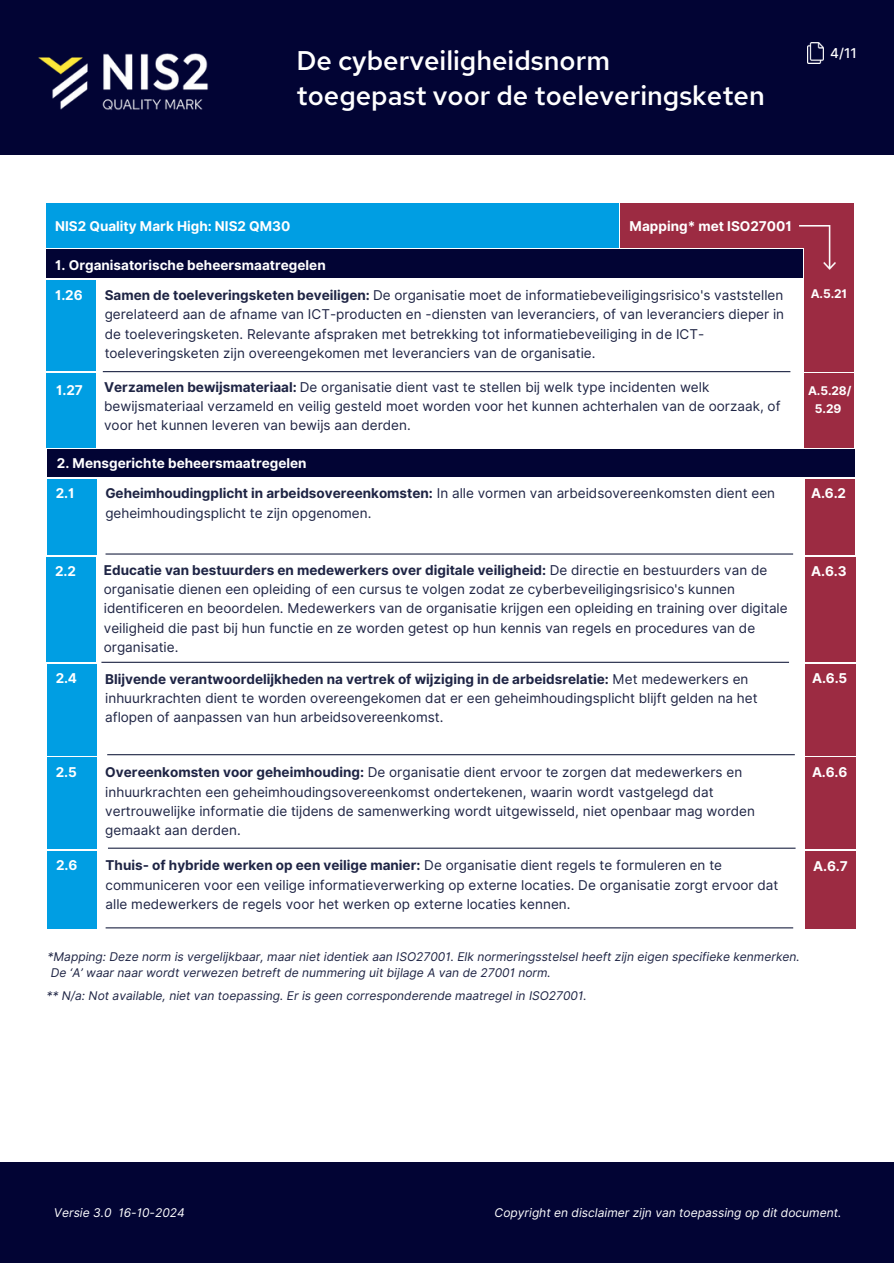
<style>
.page{position:relative;width:894px;height:1264px;background:#fff}
.page>*{position:absolute;margin:0;border:0;box-sizing:border-box;transform-origin:0 0}
.t1{font:500 27px/34.8px "Red Hat Text";color:#fff}
.t2{font:13.5px/19.2px "Inter";color:#1e2444}
.t3{font:700 13.5px "Inter";color:#1e2444}
.t4{font:700 13.5px "Inter";color:#fff}
.t5{font:500 13.5px "Inter";color:#fff}
.t6{font:italic 12px "Inter";color:#1e2444}
.t7{font:italic 12px "Inter";color:#fff}
.t8{font:700 12px "Inter";color:#fff}
.s1{font-weight:700}
.s2{font-weight:400}
</style>
<div class="page">
<div style="left:0;top:0;width:893px;height:154px;background:#020434"></div>
<img style="left:807px;top:43px;width:16px;height:20px">
<div style="left:46px;top:203px;width:572px;height:45px;background:#009ee3"></div>
<div style="left:804px;top:203px;width:49px;height:168px;background:#9c2b42"></div>
<div style="left:620px;top:203px;width:233px;height:45px;background:#9c2b42"></div>
<div style="left:46px;top:249px;width:756px;height:29px;background:#020434"></div>
<img style="left:799px;top:225px;width:36px;height:44px">
<div style="left:0;top:1162px;width:893px;height:101px;background:#020434"></div>
<div style="left:46px;top:280px;width:50px;height:91px;background:#009ee3"></div>
<div style="left:46px;top:373px;width:50px;height:74px;background:#009ee3"></div>
<div style="left:804px;top:373px;width:49px;height:74px;background:#9c2b42"></div>
<div style="left:47px;top:449px;width:807px;height:28px;background:#020434"></div>
<div style="left:47px;top:479px;width:50px;height:75px;background:#009ee3"></div>
<div style="left:804px;top:479px;width:50px;height:75px;background:#9c2b42"></div>
<div style="left:46px;top:557px;width:50px;height:104px;background:#009ee3"></div>
<div style="left:805px;top:557px;width:50px;height:104px;background:#9c2b42"></div>
<div style="left:805px;top:664px;width:50px;height:91px;background:#9c2b42"></div>
<div style="left:47px;top:664px;width:50px;height:91px;background:#009ee3"></div>
<div style="left:47px;top:851px;width:50px;height:77px;background:#009ee3"></div>
<div style="left:804px;top:851px;width:51px;height:77px;background:#9c2b42"></div>
<div style="left:804px;top:757px;width:51px;height:91px;background:#9c2b42"></div>
<div style="left:47px;top:757px;width:50px;height:91px;background:#009ee3"></div>
<img style="left:38px;top:53px;width:170px;height:57px">
<hr style="left:103px;top:371px;width:687px;height:1px;background:#1d2443">
<hr style="left:105px;top:553px;width:687px;height:1px;background:#1d2443">
<hr style="left:101px;top:661px;width:687px;height:2px;background:#1d2443">
<hr style="left:107px;top:754px;width:687px;height:1px;background:#1d2443">
<hr style="left:108px;top:847px;width:687px;height:1px;background:#1d2443">
<hr style="left:106px;top:927px;width:687px;height:1px;background:#1d2443">
<h1 class="t1" style="left:296px;top:43px;width:469px">De cyberveiligheidsnorm<br>toegepast voor de toeleveringsketen</h1>
<h1 class="t5" style="left:830px;top:45px;width:28px">4/11</h1>
<h3 class="t4" style="left:55px;top:218px;width:236px">NIS2 Quality Mark High: NIS2 QM30</h3>
<h5 class="t4" style="left:629px;top:218px;width:164px">Mapping* met ISO27001</h5>
<h3 class="t4" style="left:55px;top:257px;width:272px">1. Organisatorische beheersmaatregelen</h3>
<h3 class="t4" style="left:55px;top:287px;width:29px">1.26</h3>
<h3 class="t2" style="left:105px;top:286px;width:680px"><span class="s1">Samen de toeleveringsketen beveiligen:</span> De organisatie moet de informatiebeveiligingsrisico's vaststellen</h3>
<h4 class="t8" style="left:810px;top:287px;width:38px">A.5.21</h4>
<h3 class="t2" style="left:105px;top:305px;width:680px">gerelateerd aan de afname van ICT-producten en -diensten van leveranciers, of van leveranciers dieper in de toeleveringsketen. Relevante afspraken met betrekking tot informatiebeveiliging in de ICT&shy;toeleveringsketen zijn overeengekomen met leveranciers van de organisatie.</h3>
<h6 class="t4" style="left:56px;top:382px;width:28px">1.27</h6>
<h4 class="t2" style="left:104px;top:377px;width:677px"><span class="s1">Verzamelen bewijsmateriaal:</span> De organisatie dient vast te stellen bij welk type incidenten welk bewijsmateriaal verzameld en veilig gesteld moet worden voor het kunnen achterhalen van de oorzaak, of voor het kunnen leveren van bewijs aan derden.</h4>
<h5 class="t8" style="left:807px;top:383px;width:45px">A.5.28/</h5>
<h3 class="t8" style="left:814px;top:401px;width:28px">5.29</h3>
<h3 class="t4" style="left:57px;top:455px;width:251px">2. Mensgerichte beheersmaatregelen</h3>
<h4 class="t4" style="left:56px;top:485px;width:20px">2.1</h4>
<h3 class="t2" style="left:105px;top:484px;width:671px"><span class="s1">Geheimhoudingplicht in arbeidsovereenkomsten:</span> In alle vormen van arbeidsovereenkomsten dient een</h3>
<h2 class="t4" style="left:810px;top:485px;width:36px">A.6.2</h2>
<h3 class="t2" style="left:105px;top:503px;width:267px">geheimhoudingsplicht te zijn opgenomen.</h3>
<h3 class="t4" style="left:55px;top:563px;width:22px">2.2</h3>
<h3 class="t3" style="left:104px;top:562px;width:664px">Educatie van bestuurders en medewerkers over digitale veiligheid: <span class="s2">De directie en bestuurders van de</span></h3>
<h3 class="t4" style="left:811px;top:563px;width:37px">A.6.3</h3>
<h3 class="t2" style="left:104px;top:579px;width:685px">organisatie dienen een opleiding of een cursus te volgen zodat ze cyberbeveiligingsrisico's kunnen identificeren en beoordelen. Medewerkers van de organisatie krijgen een opleiding en training over digitale veiligheid die past bij hun functie en ze worden getest op hun kennis van regels en procedures van de organisatie.</h3>
<h3 class="t4" style="left:56px;top:670px;width:23px">2.4</h3>
<h4 class="t3" style="left:105px;top:671px;width:644px">Blijvende verantwoordelijkheden na vertrek of wijziging in de arbeidsrelatie: <span class="s2">Met medewerkers en</span></h4>
<h4 class="t4" style="left:811px;top:670px;width:37px">A.6.5</h4>
<h4 class="t2" style="left:105px;top:688px;width:653px">inhuurkrachten dient te worden overeengekomen dat er een geheimhoudingsplicht blijft gelden na het aflopen of aanpassen van hun arbeidsovereenkomst.</h4>
<p class="t4" style="left:56px;top:763px;width:22px">2.5</p>
<p class="t4" style="left:68px;top:763px;width:11px">4</p>
<p class="t2" style="left:105px;top:763px;width:638px"><span class="s1">Overeenkomsten voor geheimhouding:</span> De organisatie dient ervoor te zorgen dat medewerkers en</p>
<p class="t4" style="left:811px;top:764px;width:37px">A.6.6</p>
<p class="t2" style="left:105px;top:782px;width:651px">inhuurkrachten een geheimhoudingsovereenkomst ondertekenen, waarin wordt vastgelegd dat vertrouwelijke informatie die tijdens de samenwerking wordt uitgewisseld, niet openbaar mag worden gemaakt aan derden.</p>
<h2 class="t4" style="left:56px;top:857px;width:23px">2.6</h2>
<h2 class="t3" style="left:106px;top:857px;width:617px">Thuis- of hybride werken op een veilige manier: <span class="s2">De organisatie dient regels te formuleren en te</span></h2>
<h2 class="t4" style="left:812px;top:857px;width:36px">A.6.7</h2>
<h2 class="t2" style="left:106px;top:875px;width:674px">communiceren voor een veilige informatieverwerking op externe locaties. De organisatie zorgt ervoor dat alle medewerkers de regels voor het werken op externe locaties kennen.</h2>
<p class="t6" style="left:48px;top:949px;width:753px">*Mapping: Deze norm is vergelijkbaar, maar niet identiek aan ISO27001. Elk normeringsstelsel heeft zijn eigen specifieke kenmerken.</p>
<h3 class="t6" style="left:51px;top:965px;width:501px">De ‘A’ waar naar wordt verwezen betreft de nummering uit bijlage A van de 27001 norm.</h3>
<h3 class="t6" style="left:46px;top:988px;width:541px">** N/a: Not available, niet van toepassing. Er is geen corresponderende maatregel in ISO27001.</h3>
<h4 class="t7" style="left:54px;top:1205px;width:59px">Versie 3.0</h4>
<h2 class="t7" style="left:118px;top:1205px;width:68px">16-10-2024</h2>
<h4 class="t7" style="left:494px;top:1205px;width:348px">Copyright en disclaimer zijn van toepassing op dit document.</h4>
</div>
